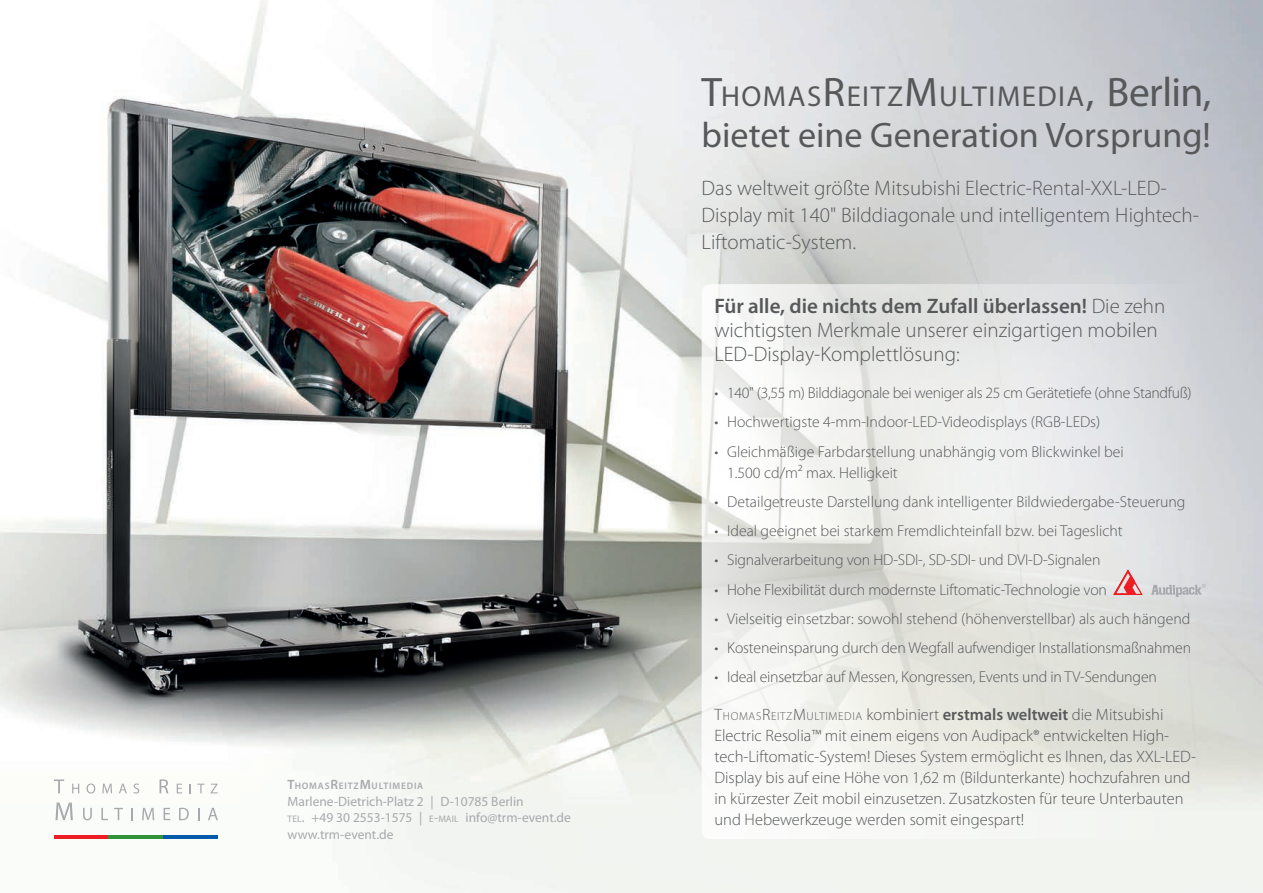
<style>
.page{position:relative;width:1263px;height:893px;background:#fff}
.page>*{position:absolute;margin:0;border:0;box-sizing:border-box;transform-origin:0 0}
.t1{font:35.55px "Myriad Pro";color:#57585a}
.t2{font:28.95px "Myriad Pro";letter-spacing:.055em;color:#57585a}
.t3{font:300 21px/24px "Myriad Pro";color:#57585a}
.t4{font:300 16.5px/21px "Myriad Pro";color:#57585a}
.t5{font:300 15.75px/21px "Myriad Pro";letter-spacing:-.005em;color:#57585a}
.t6{font:13.5px/16.5px "Myriad Pro";color:#a8a9ad}
.t7{font:600 9.45px "Myriad Pro";letter-spacing:.085em;color:#a8a9ad}
.t8{font:5.85px "Helvetica";color:#a8a9ad}
.s1{font-size:13.5px}
.s2{font-size:9.45px}
.s3{font-style:inherit}
.s4{font-size:41.4px}
.s5{font-weight:600}
.s6{font-size:11.55px}
</style>
<div class="page">
<img style="left:0;top:0;width:1263px;height:893px">
<hr style="left:54px;top:835px;width:55px;height:4px;background:#ee1d23">
<hr style="left:163px;top:835px;width:55px;height:4px;background:#015aaa">
<hr style="left:109px;top:835px;width:54px;height:4px;background:#31923c">
<svg style="left:54px;top:779px;width:10px;height:14px"></svg>
<svg style="left:72px;top:784px;width:7px;height:9px"></svg>
<svg style="left:87px;top:783px;width:8px;height:10px"></svg>
<svg style="left:102px;top:784px;width:10px;height:9px"></svg>
<svg style="left:119px;top:784px;width:8px;height:9px"></svg>
<svg style="left:133px;top:783px;width:6px;height:10px"></svg>
<svg style="left:160px;top:779px;width:8px;height:14px"></svg>
<svg style="left:177px;top:784px;width:5px;height:9px"></svg>
<svg style="left:189px;top:784px;width:2px;height:9px"></svg>
<svg style="left:197px;top:784px;width:7px;height:9px"></svg>
<svg style="left:211px;top:784px;width:7px;height:9px"></svg>
<svg style="left:55px;top:802px;width:18px;height:18px"></svg>
<svg style="left:83px;top:808px;width:9px;height:12px"></svg>
<svg style="left:101px;top:808px;width:7px;height:12px"></svg>
<svg style="left:114px;top:808px;width:9px;height:12px"></svg>
<svg style="left:131px;top:808px;width:2px;height:12px"></svg>
<svg style="left:142px;top:808px;width:12px;height:12px"></svg>
<svg style="left:164px;top:808px;width:6px;height:12px"></svg>
<svg style="left:179px;top:808px;width:10px;height:12px"></svg>
<svg style="left:198px;top:808px;width:1px;height:12px"></svg>
<svg style="left:208px;top:808px;width:10px;height:12px"></svg>
<svg style="left:702px;top:284px;width:507px;height:555px"></svg>
<svg style="left:1114px;top:570px;width:28px;height:25px"></svg>
<svg style="left:1151px;top:585px;width:50px;height:12px"></svg>
<p class="t7" style="left:288px;top:780px;width:137px"><span class="s1">T</span>HOMAS<span class="s1">R</span>EITZ<span class="s1">M</span> ULTIMEDIA</p>
<p class="t6" style="left:288px;top:793px;width:285px">Marlene-Dietrich-Platz 2 | D-10785 Berlin<br><span class="s2">TEL</span><span class="s3">.</span> +49 30 2553-1575 | <span class="s2">E</span><span class="s3">-</span><span class="s2">MAIL</span> info@trm-event.de www.trm-event.de</p>
<h2 class="t2" style="left:702px;top:80px;width:511px"><span class="s4">T</span>HOMAS<span class="s4">R</span>EITZ<span class="s4">M</span> ULTIMEDIA<span class="s4">,</span> <span class="s4">Berlin,</span></h2>
<h1 class="t1" style="left:702px;top:115px;width:511px">bietet eine Generation Vorsprung!</h1>
<h3 class="t3" style="left:702px;top:175px;width:499px;line-height:27px">Das weltweit größte Mitsubishi Electric-Rental-XXL-LED-<br>Display mit 140" Bilddiagonale und intelligentem Hightech-<br>Liftomatic-System.</h3>
<h3 class="t3" style="left:714px;top:293px;width:453px"><span class="s5">Für alle, die nichts dem Zufall überlassen!</span> Die zehn wichtigsten Merkmale unserer einzigartigen mobilen<br>LED-Display-Komplettlösung:</h3>
<p class="t5" style="left:714px;top:382px;width:479px">• 140" (3,55 m) Bilddiagonale bei weniger als 25 cm Gerätetiefe (ohne Standfuß)</p>
<p class="t5" style="left:714px;top:411px;width:387px">• Hochwertigste 4-mm-Indoor-LED-Videodisplays (RGB-LEDs)</p>
<p class="t5" style="left:727px;top:441px;width:398px;text-indent:-13px">• Gleichmäßige Farbdarstellung unabhängig vom Blickwinkel bei<br>1.500 cd/m² max. Helligkeit</p>
<p class="t5" style="left:714px;top:491px;width:472px">• Detailgetreuste Darstellung dank intelligenter Bildwiedergabe-Steuerung</p>
<p class="t5" style="left:714px;top:520px;width:410px">• Ideal geeignet bei starkem Fremdlichteinfall bzw. bei Tageslicht</p>
<p class="t5" style="left:714px;top:549px;width:388px">• Signalverarbeitung von HD-SDI-, SD-SDI- und DVI-D-Signalen</p>
<p class="t5" style="left:714px;top:579px;width:394px">• Hohe Flexibilität durch modernste Liftomatic-Technologie von</p>
<p class="t5" style="left:714px;top:608px;width:478px">• Vielseitig einsetzbar: sowohl stehend (höhenverstellbar) als auch hängend</p>
<p class="t5" style="left:714px;top:637px;width:478px">• Kosteneinsparung durch den Wegfall aufwendiger Installationsmaßnahmen</p>
<p class="t5" style="left:714px;top:666px;width:444px">• Ideal einsetzbar auf Messen, Kongressen, Events und in TV-Sendungen</p>
<p class="t4" style="left:714px;top:704px;width:483px"><span class="s3">T</span><span class="s6">HOMAS</span><span class="s3">R</span><span class="s6">EITZ</span><span class="s3">M</span> <span class="s6">ULTIMEDIA</span> kombiniert <span class="s5">erstmals weltweit</span> die Mitsubishi Electric Resolia™ mit einem eigens von Audipack® entwickelten High&shy;tech-Liftomatic-System! Dieses System ermöglicht es Ihnen, das XXL-LED-Display bis auf eine Höhe von 1,62 m (Bildunterkante) hochzufahren und in kürzester Zeit mobil einzusetzen. Zusatzkosten für teure Unterbauten und Hebewerkzeuge werden somit eingespart!</p>
<p class="t8" style="left:1202px;top:582px;width:6px">®</p>
</div>
